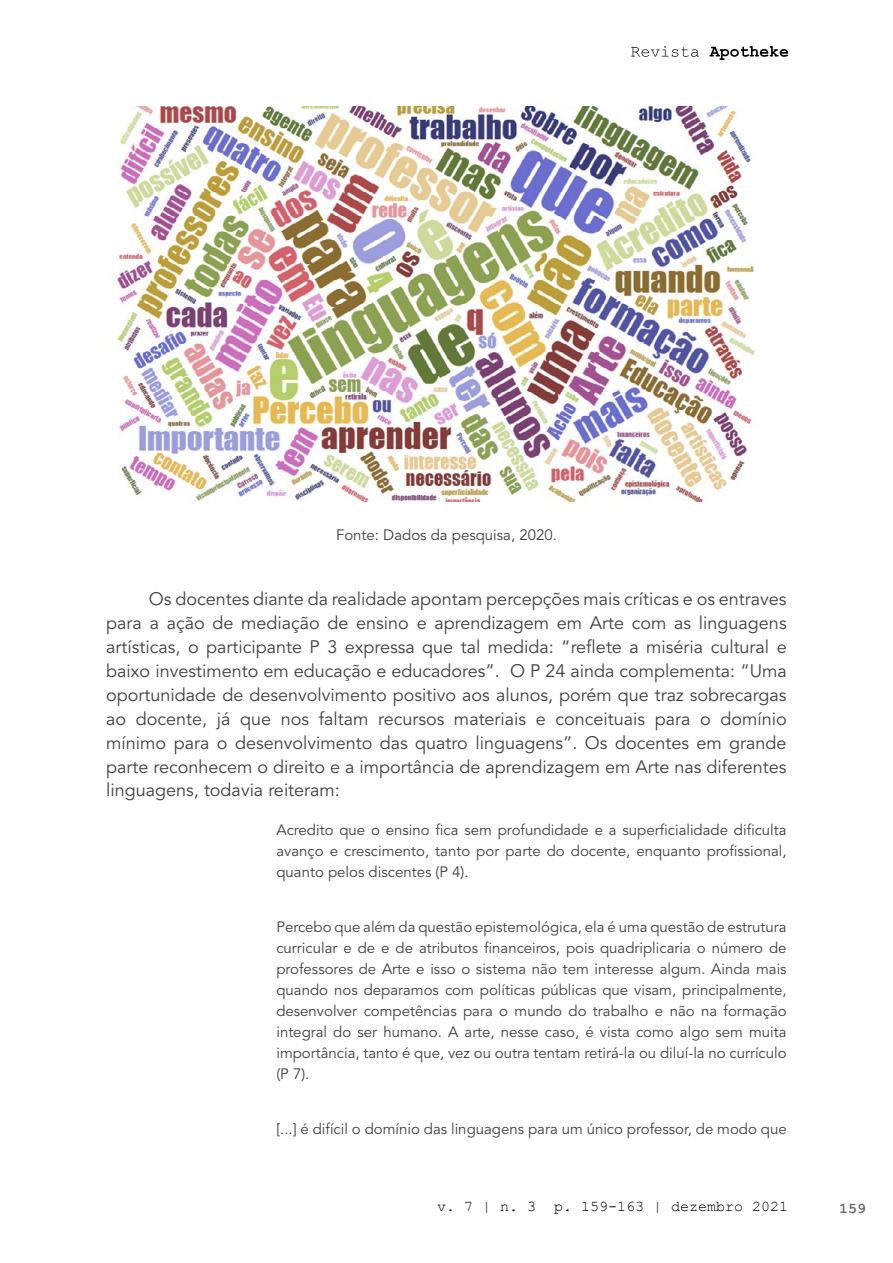
<style>
.page{position:relative;width:893px;height:1263px;background:#fff}
.page>*{position:absolute;margin:0;border:0;box-sizing:border-box;transform-origin:0 0}
.t1{font:18px/24px "Avenir LT Std";color:#414042;text-align:justify}
.t2{font:15px/21px "Avenir LT Std";color:#414042;text-align:justify}
.t3{font:15px "Courier New";color:#000}
.t4{font:700 15px "Courier New";color:#6b6c6f}
</style>
<div class="page">
<svg style="left:631px;top:46px;width:68px;height:11px"></svg>
<svg style="left:709px;top:46px;width:79px;height:14px"></svg>
<img style="left:116px;top:106px;width:639px;height:396px">
<p class="t2" style="left:336px;top:524px;width:222px">Fonte: Dados da pesquisa, 2020.</p>
<p class="t1" style="left:106px;top:587px;width:682px;text-indent:43px">Os docentes diante da realidade apontam percepções mais críticas e os entraves para a ação de mediação de ensino e aprendizagem em Arte com as linguagens artísticas, o participante P 3 expressa que tal medida: “reflete a miséria cultural e baixo investimento em educação e educadores”. O P 24 ainda complementa: “Uma oportunidade de desenvolvimento positivo aos alunos, porém que traz sobrecargas ao docente, já que nos faltam recursos materiais e conceituais para o domínio mínimo para o desenvolvimento das quatro linguagens”. Os docentes em grande parte reconhecem o direito e a importância de aprendizagem em Arte nas diferentes linguagens, todavia reiteram:</p>
<p class="t2" style="left:276px;top:819px;width:512px">Acredito que o ensino fica sem profundidade e a superficialidade dificulta avanço e crescimento, tanto por parte do docente, enquanto profissional, quanto pelos discentes (P 4).</p>
<p class="t2" style="left:276px;top:916px;width:512px">Percebo que além da questão epistemológica, ela é uma questão de estrutura curricular e de e de atributos financeiros, pois quadriplicaria o número de professores de Arte e isso o sistema não tem interesse algum. Ainda mais quando nos deparamos com políticas públicas que visam, principalmente, desenvolver competências para o mundo do trabalho e não na formação integral do ser humano. A arte, nesse caso, é vista como algo sem muita importância, tanto é que, vez ou outra tentam retirá-la ou diluí-la no currículo (P 7).</p>
<p class="t2" style="left:276px;top:1118px;width:512px">[...] é difícil o domínio das linguagens para um único professor, de modo que</p>
<p class="t3" style="left:437px;top:1197px;width:353px">v. 7 | n. 3 p. 159-163 | dezembro 2021</p>
<p class="t4" style="left:839px;top:1199px;width:28px">159</p>
</div>
